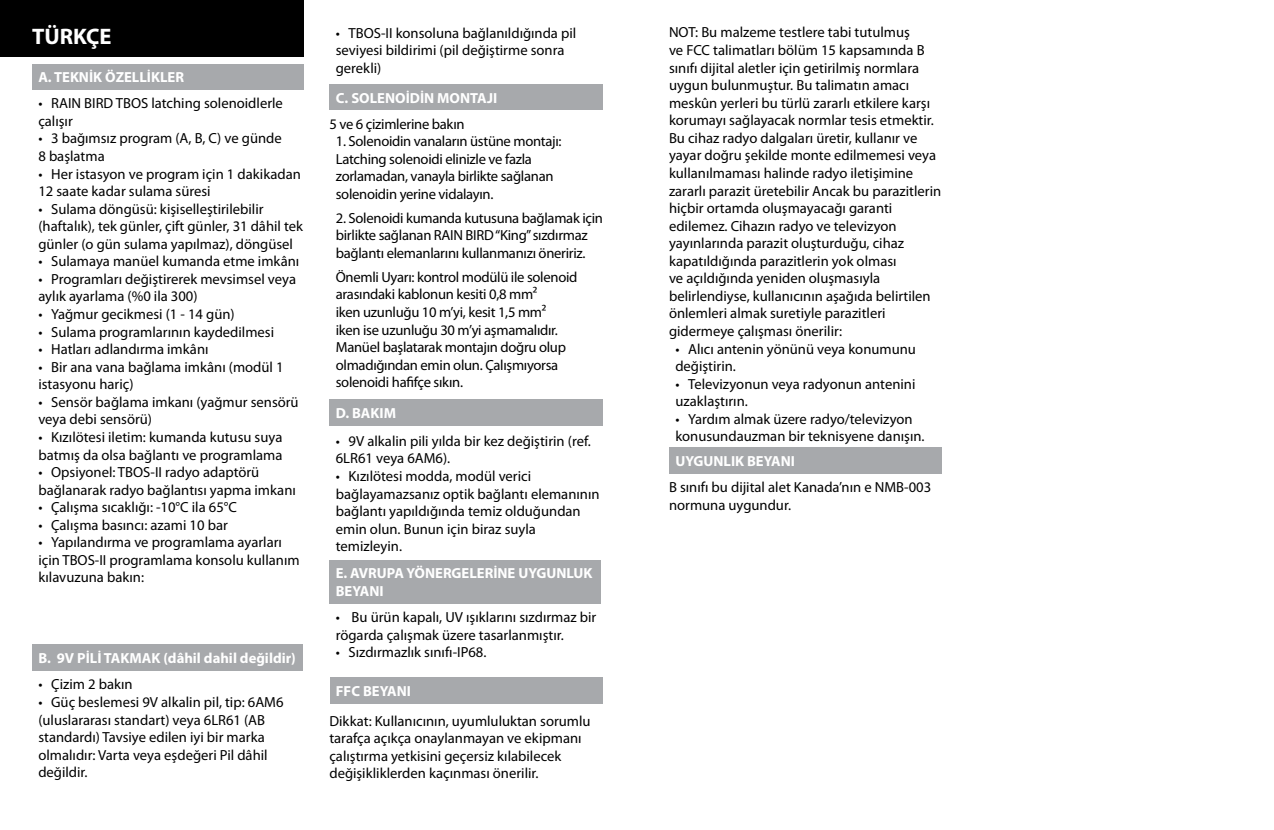
<style>
.page{position:relative;width:1274px;height:830px;background:#fff}
.page>*{position:absolute;margin:0;border:0;box-sizing:border-box;transform-origin:0 0}
.t1{font:700 22.5px "Myriad Pro";color:#fff}
.t2{font:14.62px/17.6px "Myriad Pro";color:#000}
.t3{font:14.62px/17.6px "Myriad Pro";letter-spacing:-.02em;color:#000}
.t4{font:700 14.62px/17.6px "Myriad Pro";color:#fff}
</style>
<div class="page">
<div style="left:0;top:0;width:303px;height:56px;background:#000"></div>
<div style="left:32px;top:64px;width:271px;height:25px;background:#a7a9ac"></div>
<div style="left:329px;top:399px;width:274px;height:26px;background:#a7a9ac"></div>
<div style="left:329px;top:559px;width:271px;height:44px;background:#a7a9ac"></div>
<div style="left:329px;top:85px;width:274px;height:25px;background:#a7a9ac"></div>
<div style="left:32px;top:644px;width:271px;height:26px;background:#a7a9ac"></div>
<div style="left:329px;top:677px;width:273px;height:26px;background:#a7a9ac"></div>
<div style="left:669px;top:447px;width:272px;height:27px;background:#a7a9ac"></div>
<h1 class="t1" style="left:32px;top:22px;width:81px">TÜRKÇE</h1>
<p class="t4" style="left:38px;top:68px;width:147px">A. TEKNİK ÖZELLİKLER</p>
<p class="t2" style="left:38px;top:94px;width:246px">• RAIN BIRD TBOS latching solenoidlerle çalışır</p>
<p class="t2" style="left:38px;top:129px;width:245px">• 3 bağımsız program (A, B, C) ve günde<br>8 başlatma</p>
<p class="t2" style="left:38px;top:164px;width:264px">• Her istasyon ve program için 1 dakikadan<br>12 saate kadar sulama süresi</p>
<p class="t2" style="left:38px;top:200px;width:266px">• Sulama döngüsü: kişiselleştirilebilir (haftalık), tek günler, çift günler, 31 dâhil tek günler (o gün sulama yapılmaz), döngüsel</p>
<p class="t2" style="left:38px;top:252px;width:262px">• Sulamaya manüel kumanda etme imkânı</p>
<p class="t2" style="left:38px;top:270px;width:259px">• Programları değiştirerek mevsimsel veya aylık ayarlama (%0 ila 300)</p>
<p class="t2" style="left:38px;top:305px;width:198px">• Yağmur gecikmesi (1 - 14 gün)</p>
<p class="t2" style="left:38px;top:322px;width:237px">• Sulama programlarının kaydedilmesi</p>
<p class="t2" style="left:38px;top:340px;width:172px">• Hatları adlandırma imkânı</p>
<p class="t2" style="left:38px;top:358px;width:247px">• Bir ana vana bağlama imkânı (modül 1 istasyonu hariç)</p>
<p class="t2" style="left:38px;top:393px;width:262px">• Sensör bağlama imkanı (yağmur sensörü veya debi sensörü)</p>
<p class="t2" style="left:38px;top:428px;width:246px">• Kızılötesi iletim: kumanda kutusu suya batmış da olsa bağlantı ve programlama</p>
<p class="t2" style="left:38px;top:463px;width:259px">• Opsiyonel: TBOS-II radyo adaptörü bağlanarak radyo bağlantısı yapma imkanı</p>
<p class="t2" style="left:38px;top:498px;width:200px">• Çalışma sıcaklığı: -10°C ila 65°C</p>
<p class="t2" style="left:38px;top:515px;width:191px">• Çalışma basıncı: azami 10 bar</p>
<p class="t2" style="left:38px;top:533px;width:263px">• Yapılandırma ve programlama ayarları için TBOS-II programlama konsolu kullanım kılavuzuna bakın:</p>
<p class="t4" style="left:39px;top:649px;width:259px">B. 9V PİLİ TAKMAK (dâhil dahil değildir)</p>
<p class="t2" style="left:38px;top:675px;width:96px">• Çizim 2 bakın</p>
<p class="t2" style="left:38px;top:693px;width:247px">• Güç beslemesi 9V alkalin pil, tip: 6AM6 (uluslararası standart) veya 6LR61 (AB standardı) Tavsiye edilen iyi bir marka olmalıdır: Varta veya eşdeğeri Pil dâhil değildir.</p>
<p class="t2" style="left:336px;top:24px;width:242px">• TBOS-II konsoluna bağlanıldığında pil seviyesi bildirimi (pil değiştirme sonra gerekli)</p>
<p class="t4" style="left:336px;top:89px;width:163px">C. SOLENOİDİN MONTAJI</p>
<p class="t3" style="left:329px;top:115px;width:137px">5 ve 6 çizimlerine bakın</p>
<p class="t3" style="left:336px;top:132px;width:227px">1. Solenoidin vanaların üstüne montajı:<br>Latching solenoidi elinizle ve fazla zorlamadan, vanayla birlikte sağlanan solenoidin yerine vidalayın.</p>
<p class="t3" style="left:336px;top:209px;width:269px">2. Solenoidi kumanda kutusuna bağlamak için birlikte sağlanan RAIN BIRD “King” sızdırmaz bağlantı elemanlarını kullanmanızı öneririz.</p>
<p class="t3" style="left:336px;top:268px;width:243px">Önemli Uyarı: kontrol modülü ile solenoid arasındaki kablonun kesiti 0,8 mm²<br>iken uzunluğu 10 m’yi, kesit 1,5 mm²<br>iken ise uzunluğu 30 m’yi aşmamalıdır.<br>Manüel başlatarak montajın doğru olup olmadığından emin olun. Çalışmıyorsa solenoidi hafifçe sıkın.</p>
<p class="t4" style="left:336px;top:403px;width:62px">D. BAKIM</p>
<p class="t2" style="left:336px;top:432px;width:256px">• 9V alkalin pili yılda bir kez değiştirin (ref.<br>6LR61 veya 6AM6).</p>
<p class="t2" style="left:336px;top:467px;width:265px">• Kızılötesi modda, modül verici bağlayamazsanız optik bağlantı elemanının bağlantı yapıldığında temiz olduğundan emin olun. Bunun için biraz suyla temizleyin.</p>
<p class="t4" style="left:336px;top:564px;width:258px">E. AVRUPA YÖNERGELERİNE UYGUNLUK<br>BEYANI</p>
<p class="t2" style="left:336px;top:608px;width:262px">• Bu ürün kapalı, UV ışıklarını sızdırmaz bir rögarda çalışmak üzere tasarlanmıştır.</p>
<p class="t2" style="left:336px;top:643px;width:152px">• Sızdırmazlık sınıfı-IP68.</p>
<p class="t4" style="left:336px;top:681px;width:77px">FFC BEYANI</p>
<p class="t2" style="left:329px;top:711px;width:263px">Dikkat: Kullanıcının, uyumluluktan sorumlu tarafça açıkça onaylanmayan ve ekipmanı çalıştırma yetkisini geçersiz kılabilecek değişikliklerden kaçınması önerilir.</p>
<p class="t2" style="left:669px;top:24px;width:274px">NOT: Bu malzeme testlere tabi tutulmuş<br>ve FCC talimatları bölüm 15 kapsamında B sınıfı dijital aletler için getirilmiş normlara uygun bulunmuştur. Bu talimatın amacı meskûn yerleri bu türlü zararlı etkilere karşı korumayı sağlayacak normlar tesis etmektir.<br>Bu cihaz radyo dalgaları üretir, kullanır ve yayar doğru şekilde monte edilmemesi veya kullanılmaması halinde radyo iletişimine zararlı parazit üretebilir Ancak bu parazitlerin hiçbir ortamda oluşmayacağı garanti edilemez. Cihazın radyo ve televizyon yayınlarında parazit oluşturduğu, cihaz kapatıldığında parazitlerin yok olması<br>ve açıldığında yeniden oluşmasıyla belirlendiyse, kullanıcının aşağıda belirtilen önlemleri almak suretiyle parazitleri gidermeye çalışması önerilir:</p>
<p class="t2" style="left:675px;top:339px;width:242px">• Alıcı antenin yönünü veya konumunu değiştirin.</p>
<p class="t2" style="left:675px;top:375px;width:241px">• Televizyonun veya radyonun antenini uzaklaştırın.</p>
<p class="t2" style="left:675px;top:410px;width:251px">• Yardım almak üzere radyo/televizyon konusundauzman bir teknisyene danışın.</p>
<p class="t4" style="left:675px;top:452px;width:121px">UYGUNLIK BEYANI</p>
<p class="t2" style="left:669px;top:478px;width:264px">B sınıfı bu dijital alet Kanada’nın e NMB-003 normuna uygundur.</p>
</div>
